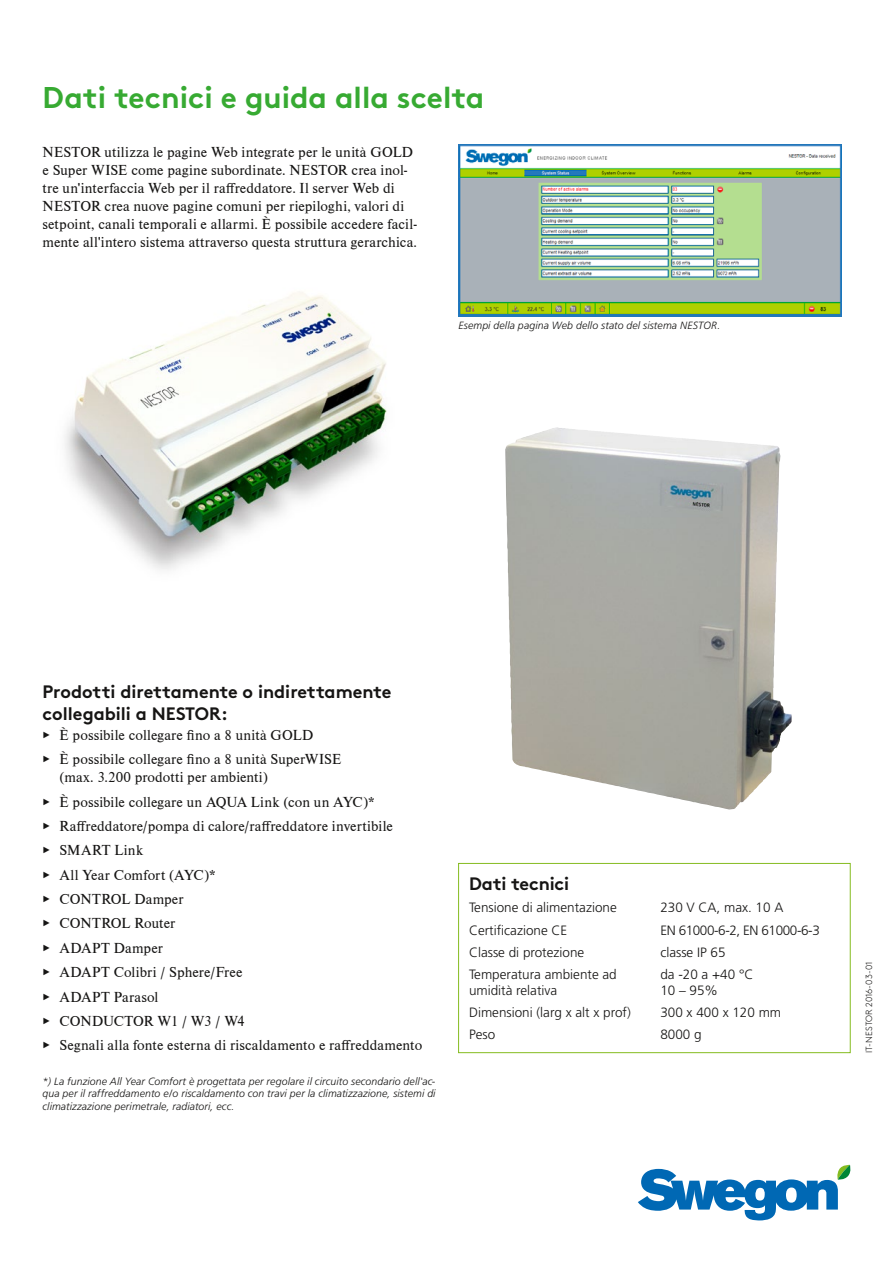
<style>
.page{position:relative;width:893px;height:1263px;background:#fff}
.page>*{position:absolute;margin:0;border:0;box-sizing:border-box;transform-origin:0 0}
.t1{font:700 30px "Swegon Brown";color:#37aa32}
.t2{font:700 18px/21.6px "Swegon Brown";color:#161514}
.t3{font:15px/24.3px "Nimbus Rom D";letter-spacing:.005em;color:#161514}
.t4{font:300 13.5px/16.2px "Frutiger";color:#161514}
.t5{font:300 13.5px "Frutiger";letter-spacing:-.03em;color:#161514}
.t6{font:italic 300 10.5px/12.6px "Frutiger";letter-spacing:.01em;color:#161514;text-align:justify}
.t7{font:300 9px "Swegon Brown";letter-spacing:-.005em;color:#161514}
</style>
<div class="page">
<svg style="left:638px;top:1165px;width:212px;height:55px"></svg>
<img style="left:65px;top:291px;width:322px;height:279px">
<img style="left:458px;top:145px;width:384px;height:172px">
<img style="left:505px;top:428px;width:253px;height:381px">
<div style="left:458px;top:863px;width:392px;height:190px;border:1px solid #85bc20"></div>
<h1 class="t1" style="left:43px;top:73px;width:443px">Dati tecnici e guida alla scelta</h1>
<p class="t3" style="left:43px;top:143px;width:376px;line-height:18px">NESTOR utilizza le pagine Web integrate per le unità GOLD e Super WISE come pagine subordinate. NESTOR crea inol&shy;tre un'interfaccia Web per il raffreddatore. Il server Web di NESTOR crea nuove pagine comuni per riepiloghi, valori di setpoint, canali temporali e allarmi. È possibile accedere facil&shy;mente all'intero sistema attraverso questa struttura gerarchica.</p>
<p class="t6" style="left:458px;top:319px;width:263px">Esempi della pagina Web dello stato del sistema NESTOR.</p>
<p class="t2" style="left:43px;top:679px;width:350px">Prodotti direttamente o indirettamente collegabili a NESTOR:</p>
<p class="t3" style="left:43px;top:723px;width:300px">▸ È possibile collegare fino a 8 unità GOLD<br>▸ È possibile collegare fino a 8 unità SuperWISE</p>
<p class="t3" style="left:43px;top:765px;width:381px;text-indent:17px">(max. 3.200 prodotti per ambienti)<br>▸ È possibile collegare un AQUA Link (con un AYC)*<br>▸ Raffreddatore/pompa di calore/raffreddatore invertibile<br>▸ SMART Link<br>▸ All Year Comfort (AYC)*<br>▸ CONTROL Damper<br>▸ CONTROL Router<br>▸ ADAPT Damper<br>▸ ADAPT Colibri / Sphere/Free<br>▸ ADAPT Parasol<br>▸ CONDUCTOR W1 / W3 / W4<br>▸ Segnali alla fonte esterna di riscaldamento e raffreddamento</p>
<p class="t6" style="left:43px;top:1075px;width:395px">*) La funzione All Year Comfort è progettata per regolare il circuito secondario dell'ac&shy;qua per il raffreddamento e/o riscaldamento con travi per la climatizzazione, sistemi di climatizzazione perimetrale, radiatori, ecc.</p>
<p class="t2" style="left:469px;top:871px;width:102px">Dati tecnici</p>
<p class="t4" style="left:469px;top:900px;width:149px">Tensione di alimentazione</p>
<p class="t4" style="left:660px;top:900px;width:125px">230 V CA, max. 10 A</p>
<p class="t4" style="left:469px;top:922px;width:100px">Certificazione CE</p>
<p class="t5" style="left:660px;top:922px;width:161px">EN 61000-6-2, EN 61000-6-3</p>
<p class="t4" style="left:469px;top:944px;width:117px">Classe di protezione</p>
<p class="t4" style="left:660px;top:944px;width:67px">classe IP 65</p>
<p class="t4" style="left:469px;top:966px;width:149px">Temperatura ambiente ad umidità relativa</p>
<p class="t4" style="left:660px;top:966px;width:95px">da -20 a +40 °C<br>10 – 95%</p>
<p class="t4" style="left:469px;top:1004px;width:163px">Dimensioni (larg x alt x prof)</p>
<p class="t4" style="left:660px;top:1004px;width:122px">300 x 400 x 120 mm</p>
<p class="t4" style="left:469px;top:1027px;width:28px">Peso</p>
<p class="t4" style="left:660px;top:1027px;width:43px">8000 g</p>
<p class="t7" style="left:862px;top:1053px;width:93px;rotate:-90deg">IT-NESTOR 2016-03-01</p>
</div>
